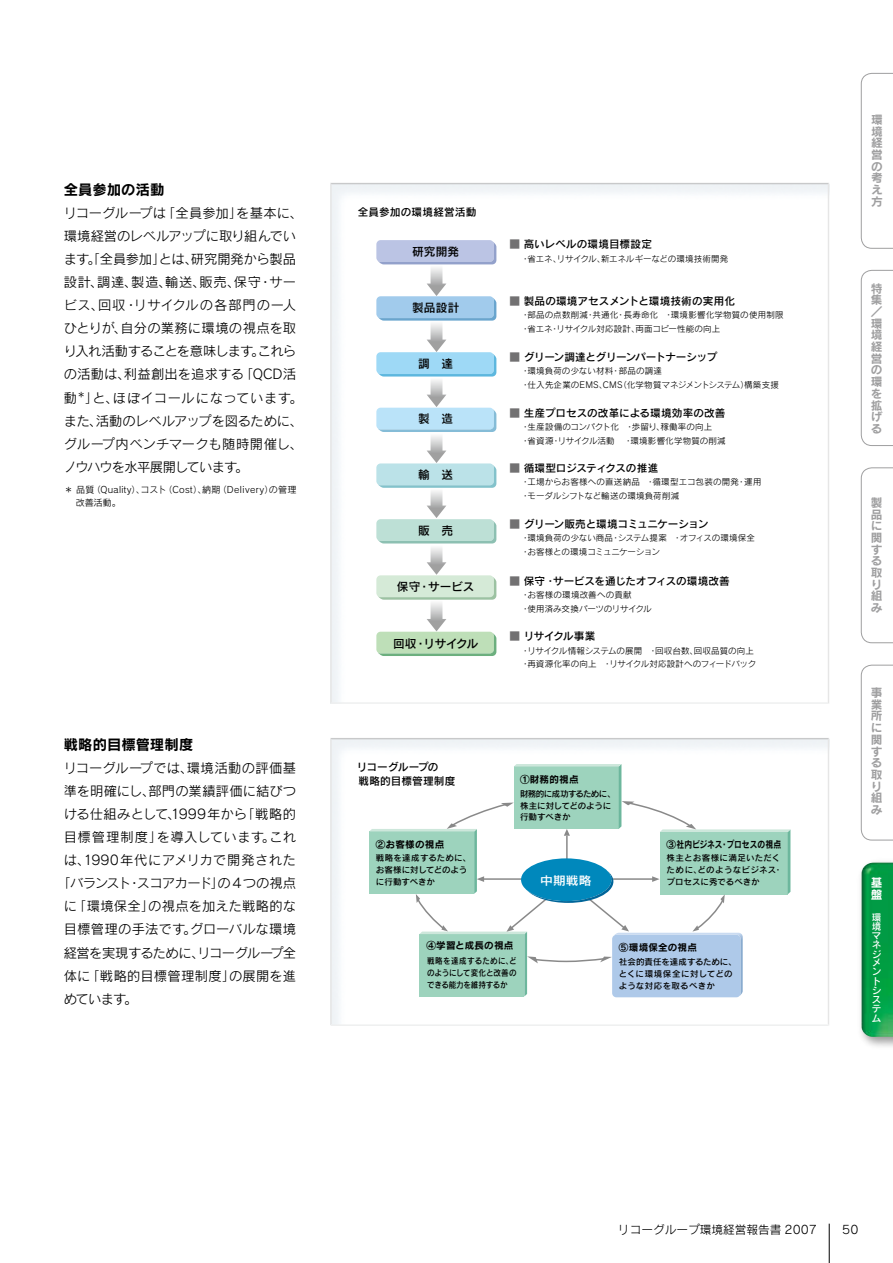
<style>
.page{position:relative;width:893px;height:1263px;background:#fff}
.page>*{position:absolute;margin:0;border:0;box-sizing:border-box;transform-origin:0 0}
.t1{font:14.4px "Rodin Pro B";letter-spacing:.005em;color:#000}
.t2{font:13.35px/23.1px "Rodin Pro M";color:#000}
.t3{font:13.35px "Rodin Pro M";letter-spacing:.03em;color:#000}
.t4{font:13.35px "Rodin Pro M";letter-spacing:-.05em;color:#000}
.t5{font:13.35px "Rodin Pro M";letter-spacing:-.045em;color:#000}
.t6{font:13.35px "Rodin Pro M";letter-spacing:.035em;color:#000}
.t7{font:13.35px "Rodin Pro M";letter-spacing:.02em;color:#000}
.t8{font:11.85px "Rodin Pro DB 90 pv RKSJ H";color:#fff;scale:1.08 1}
.t9{font:11.7px/11.7px "Rodin Pro B";color:#9f9fa0}
.t10{font:11.7px "Rodin Pro DB 90 pv RKSJ H";color:#000}
.t11{font:11.7px "Rodin Pro M";color:#000}
.t12{font:11.7px/12.5px "Rodin Pro B";color:#fff}
.t13{font:10.65px "Rodin Pro DB 90 pv RKSJ H";letter-spacing:-.01em;color:#000}
.t14{font:10.65px/14.9px "Rodin Pro DB";letter-spacing:.015em;color:#000}
.t15{font:10.65px "Rodin Pro DB 90 pv RKSJ H";letter-spacing:.01em;color:#000}
.t16{font:10.65px "Rodin Pro DB 90 pv RKSJ H";letter-spacing:-.04em;color:#000}
.t17{font:10.65px "Rodin Pro DB 90 pv RKSJ H";letter-spacing:-.03em;color:#000}
.t18{font:10.65px "Rodin Pro DB 90 pv RKSJ H";letter-spacing:.015em;color:#000}
.t19{font:10.65px "Rodin Pro DB 90 pv RKSJ H";letter-spacing:-.045em;color:#000}
.t20{font:9.6px "Rodin Pro B 90 pv RKSJ H";letter-spacing:.025em;color:#000}
.t21{font:9.6px "Rodin Pro B 90 pv RKSJ H";letter-spacing:.005em;color:#000}
.t22{font:9.6px/9.1px "Rodin Pro DB";color:#fff;text-align:justify}
.t23{font:9px/12.8px "Rodin Pro M";letter-spacing:.03em;color:#000}
.t24{font:8.55px/13.5px "Rodin Pro M 90 pv RKSJ H";letter-spacing:.015em;color:#000}
.t25{font:8.55px/11.9px "Rodin Pro DB 90 pv RKSJ H";letter-spacing:.005em;color:#000}
.t26{font:8.55px/13.5px "Rodin Pro M 90 pv RKSJ H";letter-spacing:-.01em;color:#000}
.t27{font:8.55px/11.9px "Rodin Pro DB 90 pv RKSJ H";letter-spacing:.03em;color:#000}
.t28{font:8.55px/11.9px "Rodin Pro DB 90 pv RKSJ H";letter-spacing:.005em;color:#000;text-align:justify;scale:.89 1}
.t29{font:8.55px/11.9px "Rodin Pro DB 90 pv RKSJ H";letter-spacing:-.04em;color:#000}
.t30{font:8.55px "Rodin Pro M 90 pv RKSJ H";letter-spacing:-.02em;color:#000}
.s1{color:#727172}
</style>
<div class="page">
<hr style="left:829px;top:1224px;width:1px;height:39px;background:#000">
<div style="left:857px;top:858px;width:36px;height:192px;background:#000;opacity:.4"></div>
<img style="left:861px;top:862px;width:32px;height:175px">
<svg style="left:861px;top:467px;width:32px;height:176px"></svg>
<svg style="left:861px;top:665px;width:32px;height:175px"></svg>
<svg style="left:861px;top:73px;width:32px;height:176px"></svg>
<svg style="left:861px;top:270px;width:32px;height:176px"></svg>
<svg style="left:330px;top:738px;width:499px;height:288px"></svg>
<svg style="left:330px;top:183px;width:499px;height:521px"></svg>
<p class="t1" style="left:64px;top:180px;width:102px">全員参加の活動</p>
<p class="t2" style="left:64px;top:201px;width:241px">リコーグループは「全員参加」を基本に、環境経営のレベルアップに取り組んでいます。「全員参加」とは、研究開発から製品設計、調達、製造、輸送、販売、保守・サービス、回収・リサイクルの各部門の一人ひとりが、自分の業務に環境の視点を取り入れ活動することを意味します。これらの活動は、利益創出を追求する「QCD活動<sup>＊</sup>」と、ほぼイコールになっています。また、活動のレベルアップを図るために、グループ内ベンチマークも随時開催し、ノウハウを水平展開しています。</p>
<p class="t23" style="left:64px;top:483px;width:234px">＊ 品質（Quality）、コスト（Cost）、納期（Delivery）の管理　 改善活動。</p>
<p class="t1" style="left:64px;top:735px;width:131px">戦略的目標管理制度</p>
<p class="t3" style="left:64px;top:759px;width:234px">リコーグループでは、環境活動の評価基</p>
<p class="t2" style="left:64px;top:779px;width:234px">準を明確にし、部門の業績評価に結びつ</p>
<p class="t2" style="left:64px;top:802px;width:234px">ける仕組みとして、1 999年から「戦略的</p>
<p class="t6" style="left:64px;top:828px;width:234px">目標管理制度」を導入しています。これ</p>
<p class="t3" style="left:64px;top:851px;width:234px">は、1 990年代にアメリカで開発された</p>
<p class="t4" style="left:57px;top:874px;width:241px">「バランスト・スコアカード」の 4つの視点</p>
<p class="t2" style="left:64px;top:894px;width:234px">に「環境保全」の視点を加えた戦略的な</p>
<p class="t2" style="left:64px;top:917px;width:234px">目標管理の手法です。グローバルな環境</p>
<p class="t5" style="left:64px;top:944px;width:234px">経営を実現するために、リコーグループ全</p>
<p class="t7" style="left:64px;top:967px;width:234px">体に「戦略的目標管理制度」の展開を進</p>
<p class="t2" style="left:64px;top:987px;width:75px">めています。</p>
<p class="t14" style="left:358px;top:204px;width:120px">全員参加の環境経営活動</p>
<p class="t10" style="left:412px;top:244px;width:49px">研究開発</p>
<p class="t10" style="left:412px;top:300px;width:49px">製品設計</p>
<p class="t10" style="left:418px;top:356px;width:37px">調　達</p>
<p class="t10" style="left:418px;top:411px;width:37px">製　造</p>
<p class="t10" style="left:418px;top:467px;width:37px">輸　送</p>
<p class="t10" style="left:418px;top:522px;width:37px">販　売</p>
<p class="t10" style="left:397px;top:579px;width:79px">保守・サービス</p>
<p class="t10" style="left:393px;top:635px;width:86px">回収・リサイクル</p>
<p class="t18" style="left:509px;top:237px;width:144px"><span class="s1">■</span> 高いレベルの環境目標設定</p>
<p class="t30" style="left:521px;top:253px;width:209px">・省エネ、リサイクル、新エネルギーなどの環境技術開発</p>
<p class="t15" style="left:509px;top:294px;width:227px"><span class="s1">■</span> 製品の環境アセスメントと環境技術の実用化</p>
<p class="t24" style="left:521px;top:308px;width:264px">・部品の点数削減・共通化・長寿命化　・環境影響化学物質の使用制限・省エネ・リサイクル対応設計、両面コピー性能の向上</p>
<p class="t16" style="left:509px;top:350px;width:209px"><span class="s1">■</span> グリーン調達とグリーンパートナーシップ</p>
<p class="t24" style="left:521px;top:364px;width:259px">・環境負荷の少ない材料・部品の調達<br>・仕入先企業のEMS、CMS（化学物質マネジメントシステム）構築支援</p>
<p class="t13" style="left:509px;top:405px;width:218px"><span class="s1">■</span> 生産プロセスの改革による環境効率の改善</p>
<p class="t24" style="left:521px;top:420px;width:206px">・生産設備のコンパクト化　・歩留り、稼働率の向上<br>・省資源・リサイクル活動　 ・環境影響化学物質の削減</p>
<p class="t13" style="left:509px;top:461px;width:150px"><span class="s1">■</span> 循環型ロジスティクスの推進</p>
<p class="t24" style="left:521px;top:475px;width:242px">・工場からお客様への直送納品　・循環型エコ包装の開発・運用・モーダルシフトなど輸送の環境負荷削減</p>
<p class="t17" style="left:509px;top:517px;width:201px"><span class="s1">■</span> グリーン販売と環境コミュニケーション</p>
<p class="t26" style="left:521px;top:531px;width:235px">・環境負荷の少ない商品・システム提案　・オフィスの環境保全・お客様との環境コミュニケーション</p>
<p class="t13" style="left:509px;top:574px;width:222px"><span class="s1">■</span> 保守・サービスを通じたオフィスの環境改善</p>
<p class="t24" style="left:521px;top:588px;width:132px">・お客様の環境改善への貢献<br>・使用済み交換パーツのリサイクル</p>
<p class="t19" style="left:509px;top:629px;width:87px"><span class="s1">■</span> リサイクル事業</p>
<p class="t24" style="left:521px;top:644px;width:237px">・リサイクル情報システムの展開　・回収台数、回収品質の向上・再資源化率の向上　・リサイクル対応設計へのフィードバック</p>
<p class="t14" style="left:357px;top:759px;width:100px">リコーグループの<br>戦略的目標管理制度</p>
<p class="t20" style="left:376px;top:838px;width:70px">②お客様の視点</p>
<p class="t25" style="left:376px;top:852px;width:97px">戦略を達成するために、お客様に対してどのように行動すべきか</p>
<p class="t20" style="left:520px;top:773px;width:60px">①財務的視点</p>
<p class="t29" style="left:520px;top:787px;width:97px">財務的に成功するために、株主に対してどのように行動すべきか</p>
<p class="t8" style="left:540px;top:873px;width:49px">中期戦略</p>
<p class="t21" style="left:667px;top:838px;width:116px">③社内ビジネス・プロセスの視点</p>
<p class="t27" style="left:667px;top:852px;width:117px">株主とお客様に満足いただくために、どのようなビジネス・プロセスに秀でるべきか</p>
<p class="t20" style="left:426px;top:939px;width:89px">④学習と成長の視点</p>
<p class="t28" style="left:427px;top:954px;width:102px">戦略を達成するために、どのようにして変化と改善のできる能力を維持するか</p>
<p class="t20" style="left:619px;top:941px;width:80px">⑤環境保全の視点</p>
<p class="t25" style="left:619px;top:955px;width:119px">社会的責任を達成するために、とくに環境保全に対してどのような対応を取るべきか</p>
<p class="t9" style="left:871px;top:113px;width:13px;text-align:justify">環境経営の考え方</p>
<p class="t9" style="left:871px;top:282px;width:13px;text-align:justify">特集／環境経営の環を拡げる</p>
<p class="t9" style="left:871px;top:496px;width:13px">製品に関する取り組み</p>
<p class="t9" style="left:871px;top:686px;width:13px">事業所に関する取り組み</p>
<p class="t12" style="left:871px;top:876px;width:15px">基盤　</p>
<p class="t22" style="left:872px;top:912px;width:11px">環境マネジメントシステム</p>
<p class="t11" style="left:618px;top:1222px;width:200px">リコーグループ環境経営報告書 2007</p>
<p class="t11" style="left:842px;top:1222px;width:18px">50</p>
</div>
